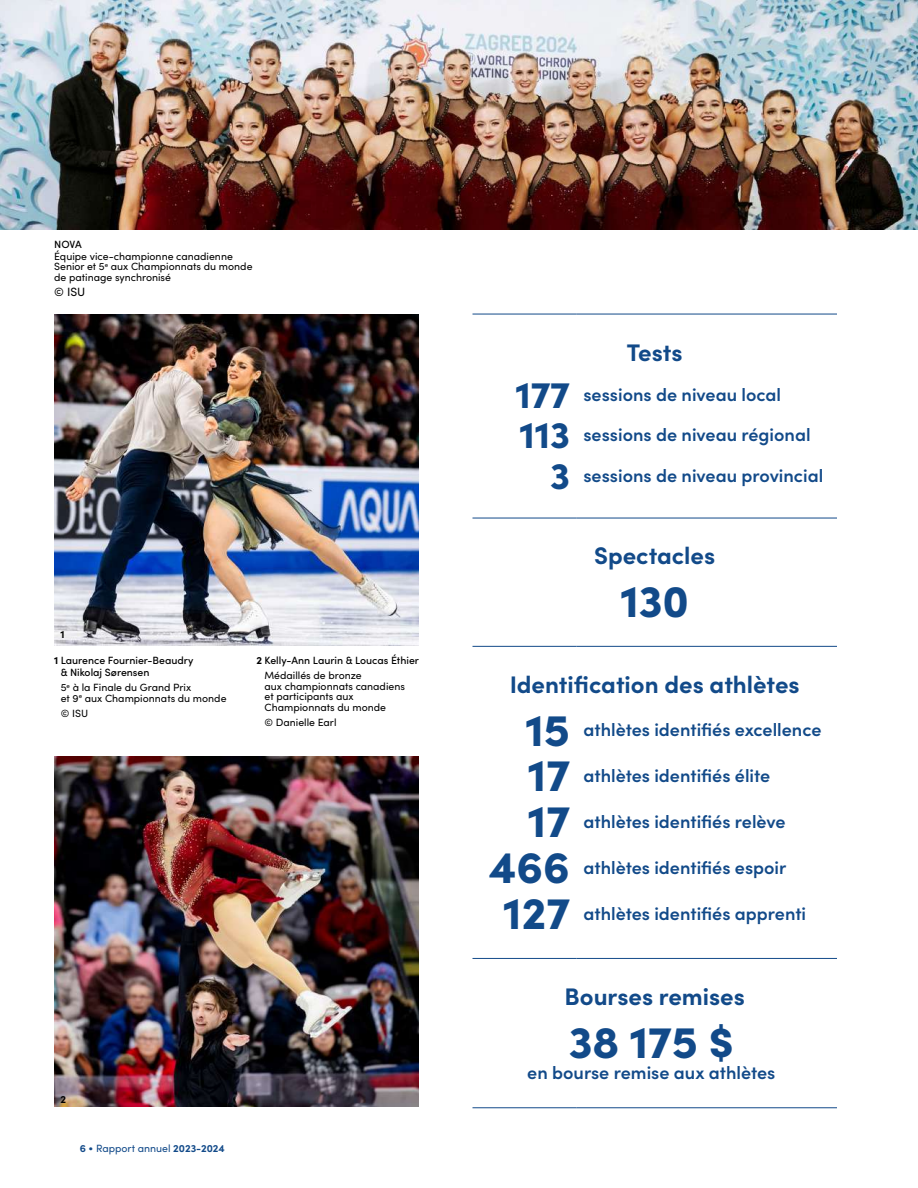
<style>
.page{position:relative;width:918px;height:1188px;background:#fff}
.page>*{position:absolute;margin:0;border:0;box-sizing:border-box;transform-origin:0 0}
.t1{font:900 45px "Sofia Pro";color:#124a89}
.t2{font:700 24px "Sofia Pro";color:#124a89}
.t3{font:600 18px "Sofia Pro";color:#124a89}
.t4{font:12px "Sofia Pro";color:#000}
.t5{font:10.5px/10.5px "Sofia Pro";color:#000}
.t6{font:500 10.5px/15px "Sofia Pro";color:#000}
.t7{font:10.5px "Sofia Pro";color:#124a89}
.t8{font:700 10.5px "Sofia Pro";color:#000}
.s1{font-weight:700}
.s2{font-weight:400}
.s3{font-weight:900;font-size:37.5px}
</style>
<div class="page">
<img style="left:0;top:0;width:918px;height:230px">
<img style="left:54px;top:314px;width:364px;height:332px">
<hr style="left:472px;top:314px;width:105px;height:1px;background:#124a89">
<hr style="left:577px;top:314px;width:260px;height:1px;background:#124a89">
<hr style="left:472px;top:518px;width:105px;height:1px;background:#124a89">
<hr style="left:577px;top:518px;width:260px;height:1px;background:#124a89">
<hr style="left:472px;top:646px;width:105px;height:1px;background:#124a89">
<hr style="left:577px;top:646px;width:260px;height:1px;background:#124a89">
<hr style="left:472px;top:958px;width:105px;height:1px;background:#124a89">
<hr style="left:577px;top:958px;width:260px;height:1px;background:#124a89">
<hr style="left:472px;top:1107px;width:105px;height:1px;background:#124a89">
<hr style="left:577px;top:1107px;width:260px;height:1px;background:#124a89">
<img style="left:54px;top:756px;width:364px;height:351px">
<p class="t6" style="left:54px;top:236px;width:29px">NOVA</p>
<p class="t5" style="left:54px;top:250px;width:200px">Équipe vice-championne canadienne<br>Senior et 5<sup>e</sup> aux Championnats du monde de patinage synchronisé</p>
<p class="t4" style="left:54px;top:283px;width:33px">© ISU</p>
<p class="t8" style="left:60px;top:627px;width:6px">1</p>
<p class="t6" style="left:61px;top:654px;width:134px;line-height:12px;text-indent:-7px"><span class="s1">1</span> Laurence Fournier-Beaudry &amp; Nikolaj Sørensen</p>
<p class="t5" style="left:61px;top:682px;width:167px">5<sup>e</sup> à la Finale du Grand Prix<br>et 9<sup>e</sup> aux Championnats du monde</p>
<p class="t5" style="left:61px;top:707px;width:29px">© ISU</p>
<p class="t6" style="left:265px;top:652px;width:156px;text-indent:-8px"><span class="s1">2</span> Kelly-Ann Laurin &amp; Loucas Éthier<br><span class="s2">Médaillés de bronze</span></p>
<p class="t5" style="left:265px;top:680px;width:142px">aux championnats canadiens et participants aux<br>Championnats du monde</p>
<p class="t5" style="left:265px;top:716px;width:73px">© Danielle Earl</p>
<p class="t8" style="left:60px;top:1091px;width:7px">2</p>
<p class="t7" style="left:80px;top:1140px;width:147px"><span class="s1">6</span> • Rapport annuel <span class="s1">2023-2024</span></p>
<h2 class="t2" style="left:627px;top:334px;width:57px">Tests</h2>
<p class="t3" style="left:515px;top:381px;width:267px"><span class="s3">177</span> sessions de niveau local</p>
<p class="t3" style="left:519px;top:421px;width:293px"><span class="s3">113</span> sessions de niveau régional</p>
<p class="t3" style="left:550px;top:462px;width:275px"><span class="s3">3</span> sessions de niveau provincial</p>
<h2 class="t2" style="left:594px;top:538px;width:123px">Spectacles</h2>
<h1 class="t1" style="left:620px;top:566px;width:70px">130</h1>
<h2 class="t2" style="left:510px;top:666px;width:291px">Identification des athlètes</h2>
<h1 class="t1" style="left:526px;top:694px;width:46px">15</h1>
<p class="t3" style="left:583px;top:716px;width:240px">athlètes identifiés excellence</p>
<h1 class="t1" style="left:528px;top:740px;width:43px">17</h1>
<p class="t3" style="left:583px;top:762px;width:188px">athlètes identifiés élite</p>
<h1 class="t1" style="left:528px;top:786px;width:43px">17</h1>
<p class="t3" style="left:583px;top:808px;width:204px">athlètes identifiés relève</p>
<h1 class="t1" style="left:489px;top:832px;width:82px">466</h1>
<p class="t3" style="left:583px;top:854px;width:204px">athlètes identifiés espoir</p>
<h1 class="t1" style="left:503px;top:878px;width:68px">127</h1>
<p class="t3" style="left:583px;top:900px;width:224px">athlètes identifiés apprenti</p>
<h2 class="t2" style="left:565px;top:978px;width:182px">Bourses remises</h2>
<h1 class="t1" style="left:569px;top:1006px;width:167px">38 175 $</h1>
<p class="t3" style="left:527px;top:1059px;width:250px">en bourse remise aux athlètes</p>
</div>
